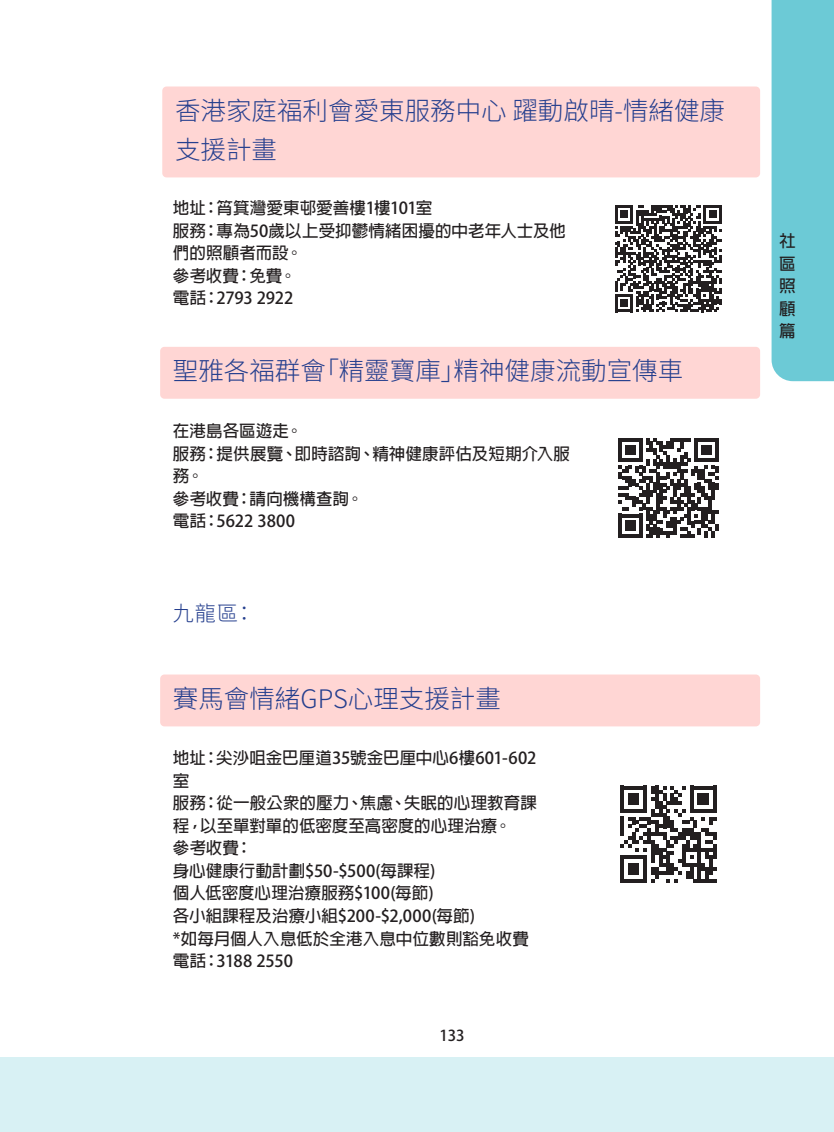
<style>
.page{position:relative;width:834px;height:1132px;background:#fff}
.page>*{position:absolute;margin:0;border:0;box-sizing:border-box;transform-origin:0 0}
.Red_shading_for_NGO{font:300 25.5px/39px "Source Han Sans HK";color:#253f8e}
.小標題{font:300 21px "Source Han Sans HK";color:#253f8e}
.內文{font:700 16.5px/22.5px "Adobe Fan Heiti Std";letter-spacing:.005em;color:#231f20}
.內文-2{font:700 16.5px "Adobe Fan Heiti Std";letter-spacing:-.015em;color:#231f20}
.t1{font:700 15px "Adobe Fan Heiti Std";color:#231f20}
</style>
<div class="page">
<div style="left:771px;top:0;width:62px;height:381px;background:#6ccad6"></div>
<div style="left:0;top:1056px;width:833px;height:75px;background:#d8f1f4"></div>
<svg style="left:618px;top:438px;width:100px;height:100px"></svg>
<svg style="left:620px;top:785px;width:96px;height:97px"></svg>
<div style="left:160px;top:347px;width:600px;height:51px;background:#ffd6d4;border-radius:4px"></div>
<div style="left:160px;top:674px;width:600px;height:52px;background:#ffd6d4;border-radius:4px"></div>
<svg style="left:615px;top:205px;width:106px;height:107px"></svg>
<div style="left:162px;top:86px;width:598px;height:91px;background:#ffd6d4;border-radius:4px"></div>
<p class="Red_shading_for_NGO" style="left:175px;top:91px;width:551px">香港家庭福利會愛東服務中心 躍動啟晴-情緒健康支援計畫</p>
<p class="內文" style="left:173px;top:197px;width:261px">地址：筲箕灣愛東邨愛善樓1樓101室</p>
<p class="內文" style="left:173px;top:220px;width:394px">服務：專為50歲以上受抑鬱情緒困擾的中老年人士及他們的照顧者而設。</p>
<p class="內文" style="left:173px;top:265px;width:125px">參考收費：免費。</p>
<p class="內文-2" style="left:173px;top:288px;width:122px">電話：2793 2922</p>
<p class="Red_shading_for_NGO" style="left:173px;top:351px;width:511px">聖雅各福群會「精靈寶庫」精神健康流動宣傳車</p>
<p class="內文" style="left:173px;top:420px;width:131px">在港島各區遊走。</p>
<p class="內文" style="left:173px;top:443px;width:398px">服務：提供展覽、即時諮詢、精神健康評估及短期介入服務。</p>
<p class="內文" style="left:173px;top:488px;width:192px">參考收費：請向機構查詢。</p>
<p class="內文" style="left:173px;top:510px;width:124px">電話：5622 3800</p>
<p class="小標題" style="left:173px;top:601px;width:83px">九龍區：</p>
<p class="Red_shading_for_NGO" style="left:173px;top:679px;width:329px">賽馬會情緒GPS心理支援計畫</p>
<p class="內文" style="left:173px;top:747px;width:365px">地址：尖沙咀金巴厘道35號金巴厘中心6樓601-602室</p>
<p class="內文" style="left:173px;top:792px;width:365px">服務：從一般公眾的壓力、焦慮、失眠的心理教育課程，以至單對單的低密度至高密度的心理治療。</p>
<p class="內文" style="left:173px;top:837px;width:81px">參考收費：</p>
<p class="內文" style="left:173px;top:859px;width:264px">身心健康行動計劃$50-$500(每課程)</p>
<p class="內文" style="left:173px;top:882px;width:262px">個人低密度心理治療服務$100(每節)</p>
<p class="內文" style="left:173px;top:904px;width:303px">各小組課程及治療小組$200-$2,000(每節)</p>
<p class="內文" style="left:173px;top:927px;width:357px">*如每月個人入息低於全港入息中位數則豁免收費</p>
<p class="內文" style="left:173px;top:949px;width:121px">電話：3188 2550</p>
<p class="t1" style="left:439px;top:1025px;width:27px">133</p>
<p class="內文" style="left:779px;top:230px;width:18px;text-align:justify">社區照顧篇</p>
</div>
